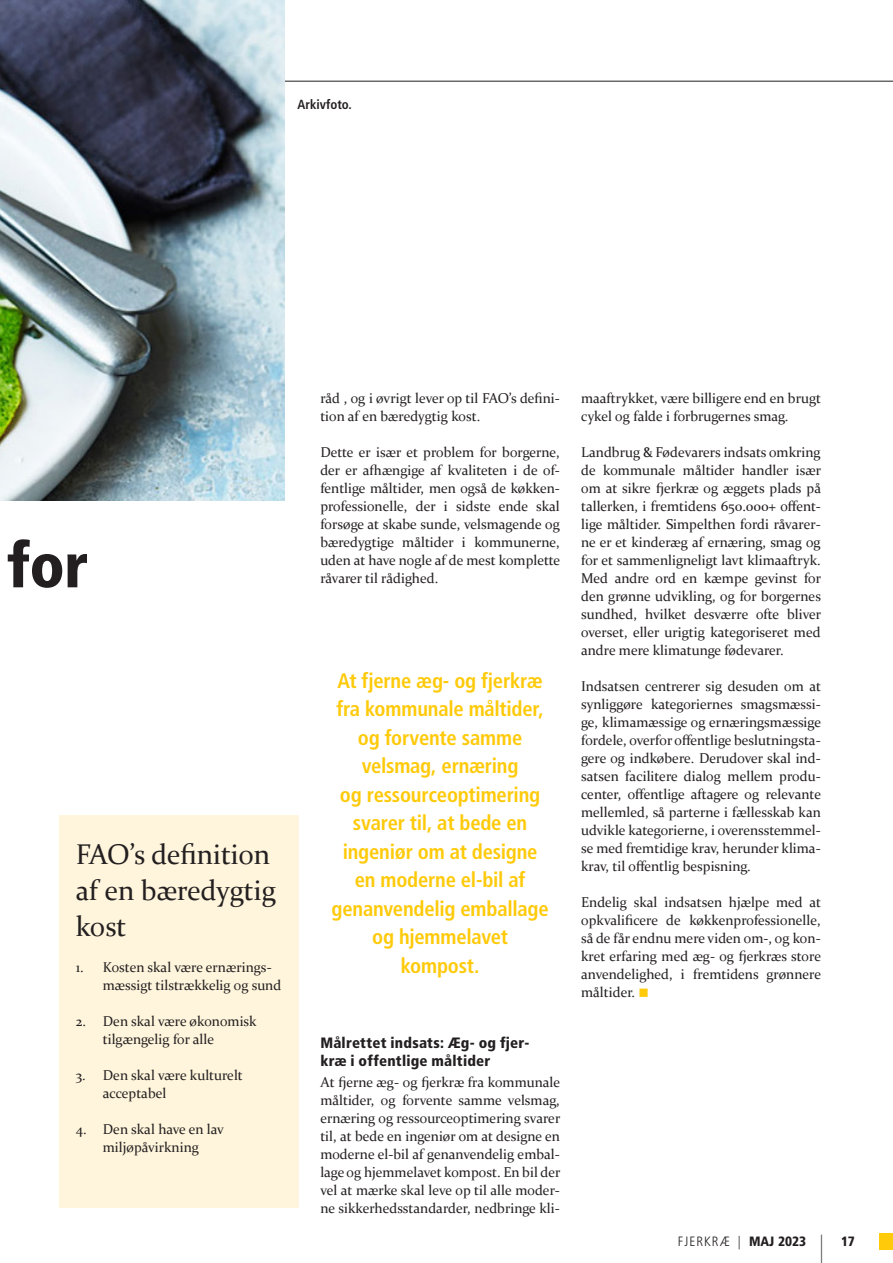
<style>
.page{position:relative;width:893px;height:1263px;background:#fff}
.page>*{position:absolute;margin:0;border:0;box-sizing:border-box;transform-origin:0 0}
.t1{font:900 condensed 63px "Frutiger LT Std";color:#231f20}
.t2{font:300 condensed 40.5px "Frutiger LT Std";color:#231f20;scale:.33 1}
.Punktopstilling{font:28.5px/36px "Constantia";color:#231f20}
.Citat{font:700 condensed 21px/28.5px "Frutiger LT Std";letter-spacing:-.01em;color:#feca0a;text-align:center}
.Mellemrubrik{font:900 condensed 15px/18px "Frutiger LT Std";letter-spacing:.015em;color:#231f20}
.Brød{font:14.25px/18px "Constantia";color:#231f20}
.Brød_start{font:14.25px/18px "Constantia";color:#231f20;text-align:justify}
.t3{font:300 condensed 13.5px "Frutiger LT Std";letter-spacing:.075em;color:#231f20}
.t4{font:900 condensed 13.5px "Frutiger LT Std";color:#231f20}
.Billedtekst{font:700 condensed 13.2px "Frutiger LT Std";color:#231f20}
.s1{color:#feca0a}
.s2{font-weight:900}
</style>
<div class="page">
<hr style="left:0;top:81px;width:893px;height:1px;background:#231f20">
<img style="left:0;top:0;width:285px;height:500px">
<div style="left:59px;top:815px;width:239px;height:393px;background:#fef5dc"></div>
<div style="left:879px;top:1233px;width:14px;height:17px;background:#feca0a"></div>
<p class="Billedtekst" style="left:298px;top:97px;width:56px">Arkivfoto.</p>
<h1 class="t1" style="left:7px;top:527px;width:83px">for</h1>
<p class="Punktopstilling" style="left:76px;top:835px;width:202px">FAO’s definition af en bæredygtig kost</p>
<p class="Brød" style="left:103px;top:957px;width:180px;text-indent:-27px">1. Kosten skal være ernærings&shy;mæssigt tilstrækkelig og sund</p>
<p class="Brød" style="left:103px;top:1011px;width:155px;text-indent:-27px">2. Den skal være økonomisk tilgængelig for alle</p>
<p class="Brød" style="left:103px;top:1065px;width:142px;text-indent:-27px">3. Den skal være kulturelt acceptabel</p>
<p class="Brød" style="left:76px;top:1119px;width:150px;text-align:center">4. Den skal have en lav miljøpåvirkning</p>
<p class="Brød" style="left:320px;top:388px;width:241px">råd , og i øvrigt lever op til FAO’s defini&shy;tion af en bæredygtig kost.</p>
<p class="Brød" style="left:320px;top:442px;width:241px;text-align:justify">Dette er især et problem for borgerne, der er afhængige af kvaliteten i de of&shy;fentlige måltider, men også de køkken&shy;professionelle, der i sidste ende skal forsøge at skabe sunde, velsmagende og bæredygtige måltider i kommunerne, uden at have nogle af de mest komplette råvarer til rådighed.</p>
<p class="Citat" style="left:337px;top:666px;width:207px">At fjerne æg- og fjerkræ</p>
<p class="Citat" style="left:336px;top:694px;width:209px">fra kommunale måltider,</p>
<p class="Citat" style="left:358px;top:723px;width:166px">og forvente samme</p>
<p class="Citat" style="left:362px;top:751px;width:158px">velsmag, ernæring</p>
<p class="Citat" style="left:340px;top:780px;width:202px">og ressourceoptimering</p>
<p class="Citat" style="left:353px;top:808px;width:176px">svarer til, at bede en</p>
<p class="Citat" style="left:343px;top:837px;width:196px">ingeniør om at designe</p>
<p class="Citat" style="left:355px;top:865px;width:172px">en moderne el-bil af</p>
<p class="Citat" style="left:332px;top:894px;width:218px">genanvendelig emballage og hjemmelavet</p>
<p class="Citat" style="left:401px;top:951px;width:80px">kompost.</p>
<p class="Mellemrubrik" style="left:320px;top:1034px;width:211px">Målrettet indsats: Æg- og fjer&shy;kræ i offentlige måltider</p>
<p class="Brød_start" style="left:320px;top:1072px;width:242px">At fjerne æg- og fjerkræ fra kommunale måltider, og forvente samme velsmag, ernæring og ressourceoptimering svarer til, at bede en ingeniør om at designe en moderne el-bil af genanvendelig embal&shy;lage og hjemmelavet kompost. En bil der vel at mærke skal leve op til alle moder&shy;ne sikkerhedsstandarder, nedbringe kli-</p>
<p class="Brød_start" style="left:581px;top:388px;width:241px">maaftrykket, være billigere end en brugt cykel og falde i forbrugernes smag.</p>
<p class="Brød" style="left:581px;top:442px;width:241px;text-align:justify">Landbrug &amp; Fødevarers indsats omkring de kommunale måltider handler især om at sikre fjerkræ og æggets plads på tallerken, i fremtidens 650.000+ offent&shy;lige måltider. Simpelthen fordi råvarer&shy;ne er et kinderæg af ernæring, smag og for et sammenligneligt lavt klimaaftryk.<br>Med andre ord en kæmpe gevinst for den grønne udvikling, og for borgernes sundhed, hvilket desværre ofte bliver overset, eller urigtig kategoriseret med andre mere klimatunge fødevarer.</p>
<p class="Brød" style="left:581px;top:676px;width:241px;text-align:justify">Indsatsen centrerer sig desuden om at synliggøre kategoriernes smagsmæssi&shy;ge, klimamæssige og ernæringsmæssige fordele, overfor offentlige beslutningsta&shy;gere og indkøbere. Derudover skal ind&shy;satsen facilitere dialog mellem produ&shy;center, offentlige aftagere og relevante mellemled, så parterne i fællesskab kan udvikle kategorierne, i overensstemmel&shy;se med fremtidige krav, herunder klima&shy;krav, til offentlig bespisning.</p>
<p class="Brød" style="left:581px;top:892px;width:241px;text-align:justify">Endelig skal indsatsen hjælpe med at opkvalificere de køkkenprofessionelle, så de får endnu mere viden om-, og kon&shy;kret erfaring med æg- og fjerkræs store anvendelighed, i fremtidens grønnere måltider. <span class="s1">■</span></p>
<p class="t3" style="left:678px;top:1233px;width:130px">FJERKRÆ | <span class="s2">MAJ 2023</span></p>
<p class="t2" style="left:820px;top:1228px;width:11px">|</p>
<p class="t4" style="left:841px;top:1233px;width:15px">17</p>
</div>
